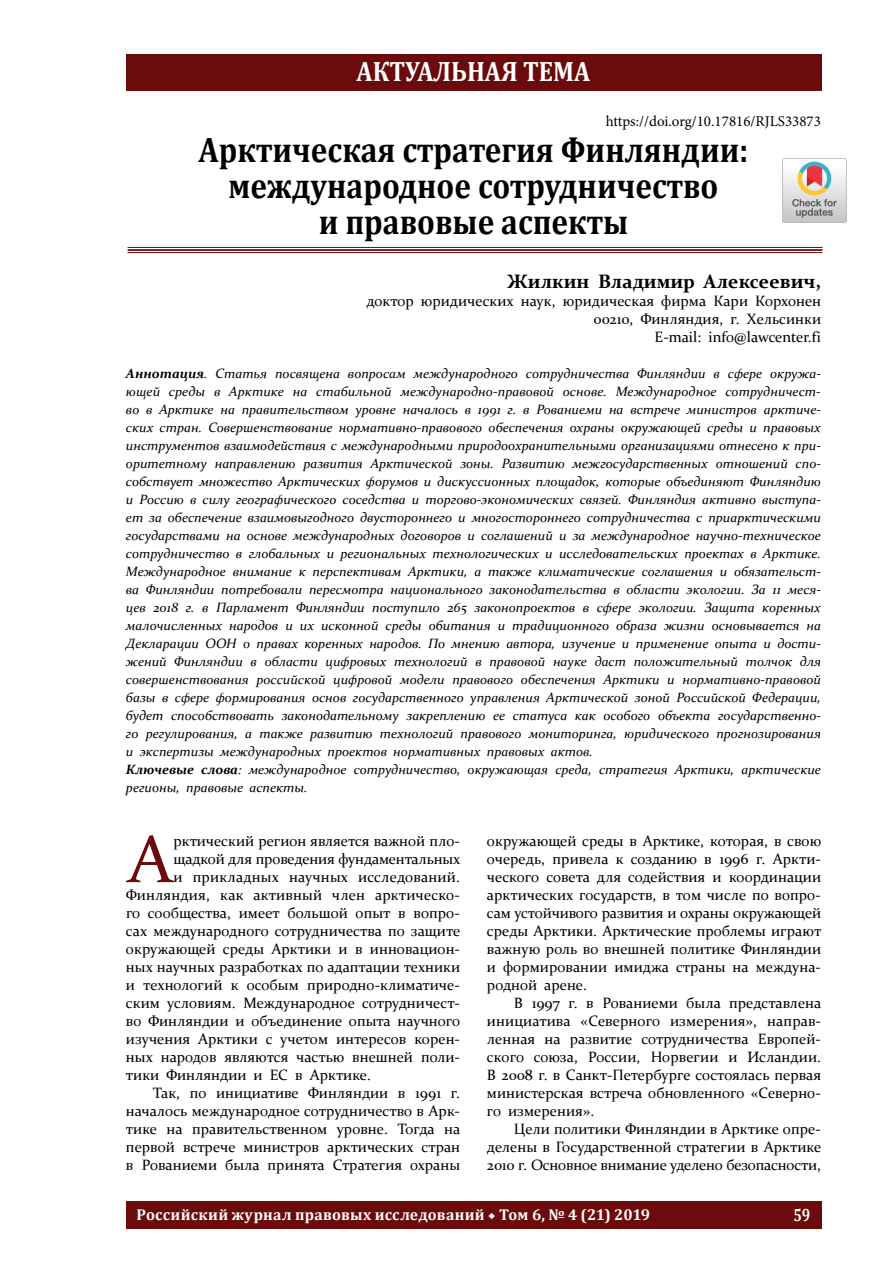
<style>
.page{position:relative;width:893px;height:1263px;background:#fff}
.page>*{position:absolute;margin:0;border:0;box-sizing:border-box;transform-origin:0 0}
.t1{font:67.65px "Constantia";color:#6b0b0c}
.t2{font:700 35.7px/36px "Cambria";color:#000;text-align:center;scale:.88 1}
.t3{font:700 28.2px "Cambria";color:#fff;scale:.88 1}
.t4{font:700 19.5px "Constantia";color:#000}
.t5{font:700 17.85px "Cambria";color:#fff;scale:.8 1}
.t6{font:700 15.6px "Cambria";letter-spacing:.015em;color:#fff}
.t7{font:15px/18px "Constantia";color:#000;text-align:justify}
.t8{font:15px "Minion Pro";color:#000}
.t9{font:italic 13.5px/18px "Constantia";color:#000}
.s1{font-weight:700}
.s2{font-family:"Minion Pro"}
</style>
<div class="page">
<div style="left:126px;top:54px;width:695px;height:36px;background:#6b0b0c"></div>
<div style="left:126px;top:1202px;width:695px;height:27px;background:#6b0b0c"></div>
<hr style="left:128px;top:247px;width:695px;height:1px;background:#6b0b0c">
<hr style="left:128px;top:249px;width:695px;height:2px;background:#6b0b0c">
<hr style="left:128px;top:252px;width:695px;height:1px;background:#6b0b0c">
<img style="left:782px;top:158px;width:65px;height:65px">
<h3 class="t3" style="left:357px;top:51px;width:267px">актуальная тема</h3>
<p class="t8" style="left:606px;top:111px;width:217px">https://doi.org/10.17816/RJLS33873</p>
<h2 class="t2" style="left:199px;top:131px;width:626px">Арктическая стратегия Финляндии: международное сотрудничество<br>и правовые аспекты</h2>
<h3 class="t4" style="left:507px;top:268px;width:315px">Жилкин Владимир Алексеевич,</h3>
<p class="t7" style="left:366px;top:291px;width:456px;text-align:right">доктор юридических наук, юридическая фирма Кари Корхонен<br>00210, Финляндия, г. Хельсинки<br>E-mail: info@lawcenter.fi</p>
<p class="t9" style="left:126px;top:364px;width:696px"><span class="s1">Аннотация</span>. Статья посвящена вопросам международного сотрудничества Финляндии в сфере окружа&shy;ющей среды в Арктике на стабильной международно-правовой основе. Международное сотрудничест&shy;во в Арктике на правительством уровне началось в 1991 г. в Рованиеми на встрече министров арктиче&shy;ских стран. Совершенствование нормативно-правового обеспечения охраны окружающей среды и правовых инструментов взаимодействия с международными природоохранительными организациями отнесено к при&shy;оритетному направлению развития Арктической зоны. Развитию межгосударственных отношений спо&shy;собствует множество Арктических форумов и дискуссионных площадок, которые объединяют Финляндию и Россию в силу географического соседства и торгово-экономических связей. Финляндия активно выступа&shy;ет за обеспечение взаимовыгодного двустороннего и многостороннего сотрудничества с приарктическими государствами на основе международных договоров и соглашений и за международное научно-техническое сотрудничество в глобальных и региональных технологических и исследовательских проектах в Арктике.<br>Международное внимание к перспективам Арктики, а также климатические соглашения и обязательст&shy;ва Финляндии потребовали пересмотра национального законодательства в области экологии. За 11 меся&shy;цев 2018 г. в Парламент Финляндии поступило 265 законопроектов в сфере экологии. Защита коренных малочисленных народов и их исконной среды обитания и традиционного образа жизни основывается на Декларации ООН о правах коренных народов. По мнению автора, изучение и применение опыта и дости&shy;жений Финляндии в области цифровых технологий в правовой науке даст положительный толчок для совершенствования российской цифровой модели правового обеспечения Арктики и нормативно-правовой базы в сфере формирования основ государственного управления Арктической зоной Российской Федерации, будет способствовать законодательному закреплению ее статуса как особого объекта государственно&shy;го регулирования, а также развитию технологий правового мониторинга, юридического прогнозирования и экспертизы международных проектов нормативных правовых актов.<br><span class="s1">Ключевые слова</span>: международное сотрудничество, окружающая среда, стратегия Арктики, арктические регионы, правовые аспекты.</p>
<h1 class="t1" style="left:128px;top:813px;width:47px">А</h1>
<p class="t7" style="left:173px;top:831px;width:288px">рктический регион является важной пло-</p>
<p class="t7" style="left:487px;top:831px;width:336px">окружающей среды в Арктике, которая, в свою очередь, привела к созданию в 1996 г. Аркти&shy;ческого совета для содействия и координации арктических государств, в том числе по вопро&shy;сам устойчивого развития и охраны окружающей среды Арктики. Арктические проблемы играют важную роль во внешней политике Финляндии и формировании имиджа страны на междуна&shy;родной арене.</p>
<p class="t7" style="left:487px;top:993px;width:336px;text-indent:27px">В 1997 г. в Рованиеми была представлена инициатива «Северного измерения», направ&shy;ленная на развитие сотрудничества Европей&shy;ского союза, России, Норвегии и Исландии.<br>В 2008 г. в Санкт-Петербурге состоялась первая министерская встреча обновленного «Северно&shy;го измерения».</p>
<p class="t7" style="left:487px;top:1119px;width:336px;text-indent:27px">Цели политики Финляндии в Арктике опре&shy;делены в Государственной стратегии в Арктике 2010 г. Основное внимание уделено безопасности,</p>
<p class="t7" style="left:173px;top:849px;width:288px">щадкой для проведения фундаментальных</p>
<p class="t7" style="left:173px;top:867px;width:288px">и прикладных научных исследований.</p>
<p class="t7" style="left:126px;top:885px;width:335px">Финляндия, как активный член арктическо-</p>
<p class="t7" style="left:126px;top:903px;width:335px">го сообщества, имеет большой опыт в вопро-</p>
<p class="t7" style="left:126px;top:921px;width:336px">сах международного сотрудничества по защите</p>
<p class="t7" style="left:126px;top:939px;width:335px">окружающей среды Арктики и в инновацион-</p>
<p class="t7" style="left:126px;top:957px;width:336px">ных научных разработках по адаптации техники</p>
<p class="t7" style="left:126px;top:975px;width:335px">и технологий к особым природно-климатиче-</p>
<p class="t7" style="left:126px;top:993px;width:335px">ским условиям. Международное сотрудничест-</p>
<p class="t7" style="left:126px;top:1011px;width:336px">во Финляндии и объединение опыта научного</p>
<p class="t7" style="left:126px;top:1029px;width:335px">изучения Арктики с учетом интересов корен-</p>
<p class="t7" style="left:126px;top:1047px;width:335px">ных народов являются частью внешней поли-</p>
<p class="t7" style="left:126px;top:1065px;width:247px">тики Финляндии и ЕС в Арктике.</p>
<p class="t7" style="left:153px;top:1083px;width:308px">Так, по инициативе Финляндии в 1991 г.</p>
<p class="t7" style="left:126px;top:1101px;width:335px">началось международное сотрудничество в Арк-</p>
<p class="t7" style="left:126px;top:1119px;width:336px">тике на правительственном уровне. Тогда на</p>
<p class="t7" style="left:126px;top:1137px;width:336px">первой встрече министров арктических стран</p>
<p class="t7" style="left:126px;top:1155px;width:336px">в Рованиеми была принята Стратегия охраны</p>
<p class="t6" style="left:137px;top:1203px;width:515px">Российский журнал правовых исследований <span class="s2">◆</span> Том 6, № 4 (21) 2019</p>
<h3 class="t5" style="left:793px;top:1202px;width:23px">59</h3>
</div>
